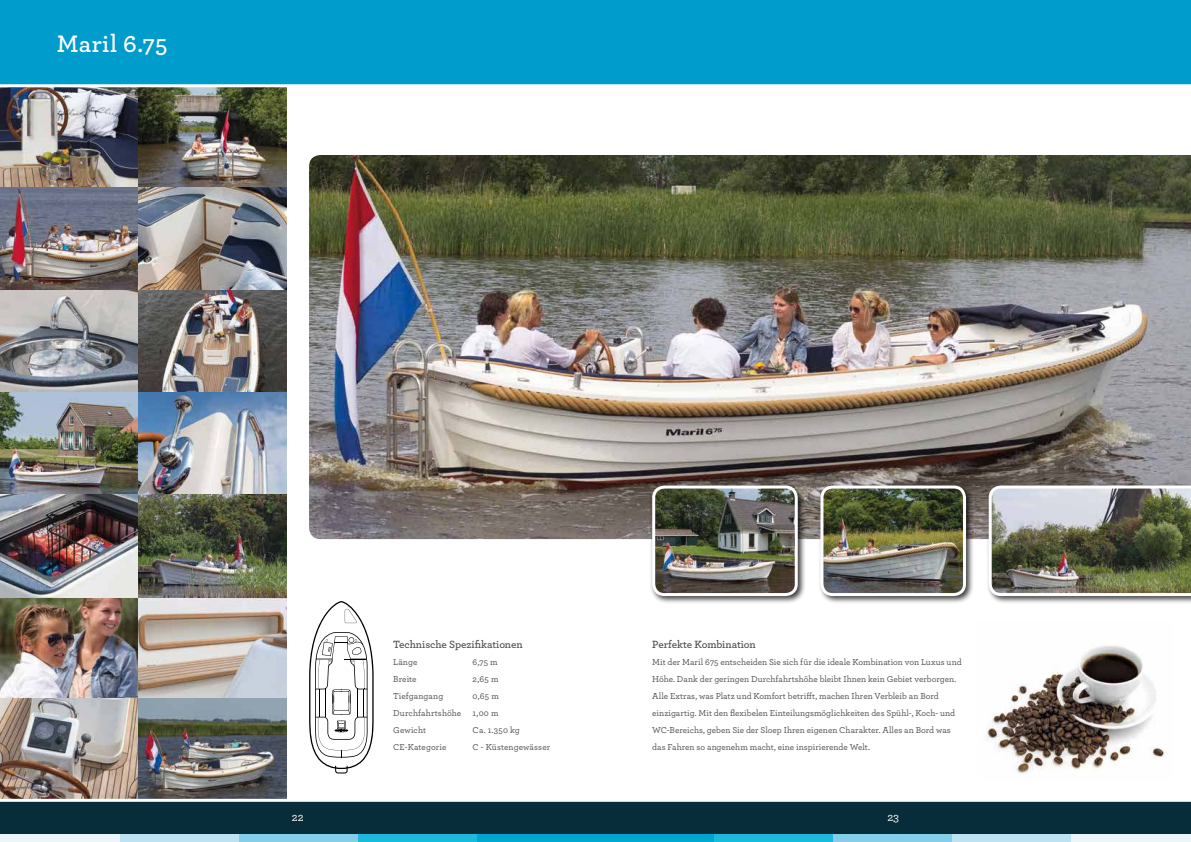
<style>
.page{position:relative;width:1191px;height:842px;background:#fff}
.page>*{position:absolute;margin:0;border:0;box-sizing:border-box;transform-origin:0 0}
.t1{font:600 25px "Archer";letter-spacing:.015em;color:#fff}
.t2{font:500 12px "Archer";color:#fff}
.t3{font:600 11px "Archer";letter-spacing:-.01em;color:#534e4b}
.t4{font:500 9px/17px "Archer";color:#534e4b}
</style>
<div class="page">
<img style="left:0;top:87px;width:139px;height:100px">
<svg style="left:0;top:289px;width:139px;height:103px;background:#9d9ea1"></svg>
<img style="left:0;top:187px;width:139px;height:102px">
<img style="left:0;top:392px;width:139px;height:103px">
<img style="left:0;top:597px;width:139px;height:101px">
<img style="left:0;top:495px;width:139px;height:102px">
<img style="left:0;top:698px;width:139px;height:101px">
<img style="left:139px;top:87px;width:147px;height:100px">
<img style="left:139px;top:289px;width:147px;height:103px">
<img style="left:139px;top:187px;width:147px;height:102px">
<img style="left:139px;top:392px;width:147px;height:103px">
<svg style="left:139px;top:597px;width:147px;height:101px;background:#c2b9b2"></svg>
<img style="left:139px;top:495px;width:147px;height:102px">
<img style="left:139px;top:698px;width:147px;height:101px">
<img style="left:309px;top:155px;width:882px;height:384px">
<div style="left:649px;top:483px;width:157px;height:121px;background:#000;opacity:.75"></div>
<img style="left:653px;top:487px;width:143px;height:107px">
<div style="left:652px;top:485px;width:145px;height:111px;border:3px solid #fff;border-radius:11px"></div>
<div style="left:817px;top:483px;width:157px;height:121px;background:#000;opacity:.75"></div>
<img style="left:822px;top:487px;width:142px;height:107px">
<div style="left:820px;top:485px;width:146px;height:111px;border:3px solid #fff;border-radius:11px"></div>
<div style="left:986px;top:483px;width:205px;height:121px;background:#000;opacity:.75"></div>
<img style="left:988px;top:485px;width:203px;height:111px">
<svg style="left:309px;top:601px;width:65px;height:172px"></svg>
<img style="left:987px;top:645px;width:180px;height:129px">
<div style="left:0;top:0;width:1191px;height:85px;background:#009dcc"></div>
<hr style="left:0;top:84px;width:1191px;height:3px;background:#fff">
<div style="left:0;top:801px;width:1191px;height:41px;background:#062d39"></div>
<div style="left:595px;top:834px;width:120px;height:8px;background:#00a6d2"></div>
<div style="left:714px;top:834px;width:120px;height:8px;background:#1db9dd"></div>
<div style="left:833px;top:834px;width:120px;height:8px;background:#84cee8"></div>
<div style="left:952px;top:834px;width:120px;height:8px;background:#bde3f2"></div>
<div style="left:1071px;top:834px;width:120px;height:8px;background:#eaf6fb"></div>
<div style="left:476px;top:834px;width:119px;height:8px;background:#00a6d2"></div>
<div style="left:357px;top:834px;width:119px;height:8px;background:#1db9dd"></div>
<div style="left:238px;top:834px;width:119px;height:8px;background:#84cee8"></div>
<div style="left:119px;top:834px;width:119px;height:8px;background:#bde3f2"></div>
<div style="left:0;top:834px;width:119px;height:8px;background:#eaf6fb"></div>
<hr style="left:0;top:799px;width:1191px;height:3px;background:#fff">
<h1 class="t1" style="left:57px;top:32px;width:112px">Maril 6.75</h1>
<p class="t3" style="left:393px;top:639px;width:131px">Technische Spezifikationen</p>
<p class="t4" style="left:393px;top:654px;width:26px">Länge</p>
<p class="t4" style="left:472px;top:654px;width:27px">6,75 m</p>
<p class="t4" style="left:393px;top:671px;width:25px">Breite</p>
<p class="t4" style="left:472px;top:671px;width:27px">2,65 m</p>
<p class="t4" style="left:393px;top:688px;width:52px">Tiefgangang</p>
<p class="t4" style="left:472px;top:688px;width:28px">0,65 m</p>
<p class="t4" style="left:393px;top:705px;width:69px">Durchfahrtshöhe</p>
<p class="t4" style="left:472px;top:705px;width:27px">1,00 m</p>
<p class="t4" style="left:393px;top:722px;width:34px">Gewicht</p>
<p class="t4" style="left:472px;top:722px;width:49px">Ca. 1.350 kg</p>
<p class="t4" style="left:393px;top:739px;width:55px">CE-Kategorie</p>
<p class="t4" style="left:472px;top:739px;width:79px">C - Küstengewässer</p>
<p class="t3" style="left:652px;top:639px;width:105px">Perfekte Kombination</p>
<p class="t4" style="left:652px;top:654px;width:311px">Mit der Maril 675 entscheiden Sie sich für die ideale Kombination von Luxus und Höhe. Dank der geringen Durchfahrtshöhe bleibt Ihnen kein Gebiet verborgen.<br>Alle Extras, was Platz und Komfort betrifft, machen Ihren Verbleib an Bord einzigartig. Mit den flexibelen Einteilungsmöglichkeiten des Spühl-, Koch- und WC-Bereichs, geben Sie der Sloep Ihren eigenen Charakter. Alles an Bord was das Fahren so angenehm macht, eine inspirierende Welt.</p>
<h2 class="t2" style="left:292px;top:812px;width:13px">22</h2>
<h2 class="t2" style="left:887px;top:812px;width:13px">23</h2>
</div>
